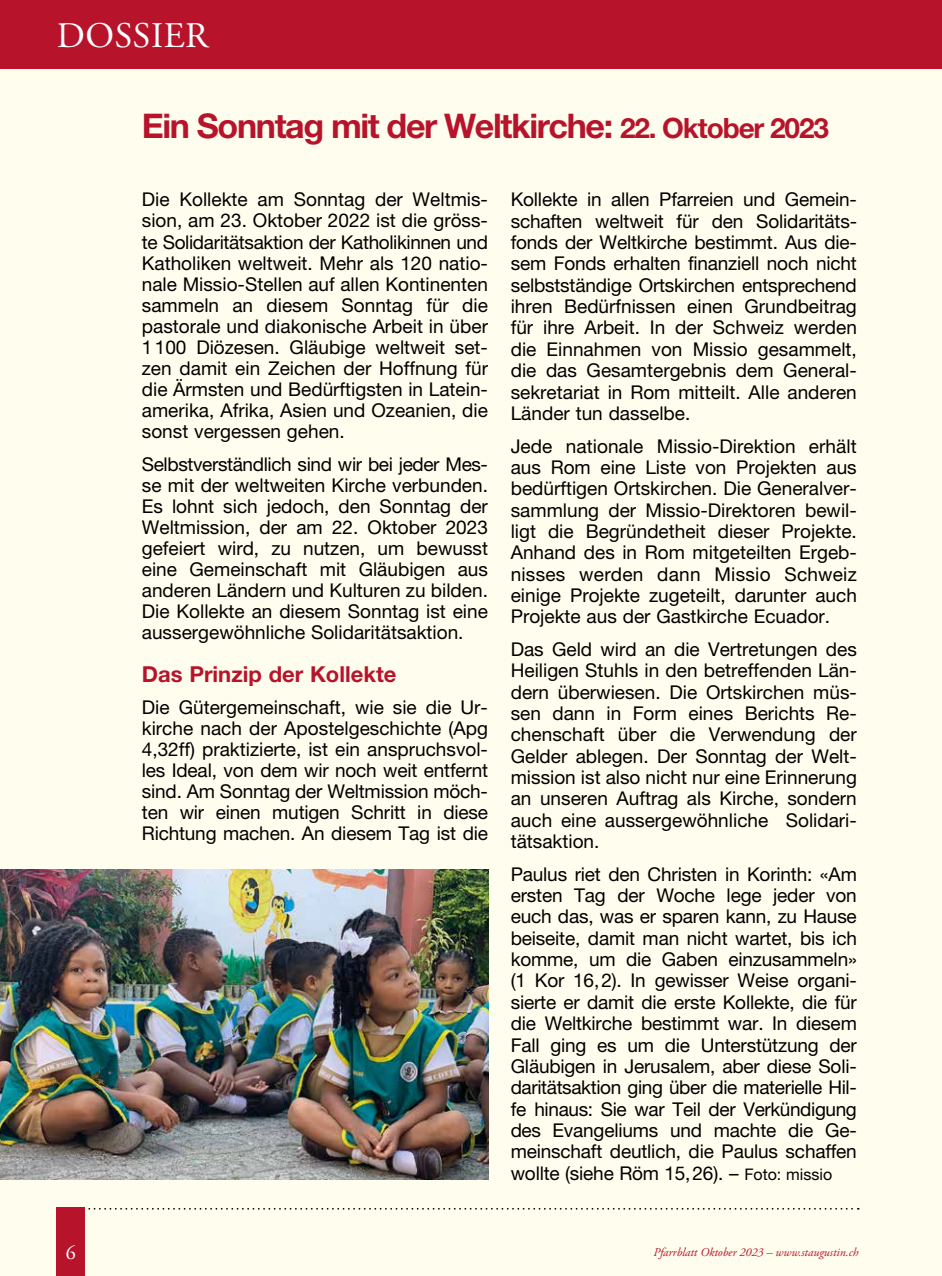
<style>
.page{position:relative;width:942px;height:1276px;background:#fff}
.page>*{position:absolute;margin:0;border:0;box-sizing:border-box;transform-origin:0 0}
.t1{font:36px "Adobe Garamond Pro";letter-spacing:.015em;color:#fff}
.t2{font:700 34px "Helvetica Neue LT Pro";letter-spacing:-.04em;color:#b7142c}
.t3{font:700 22px "Helvetica Neue LT Pro";color:#b7142c}
.t4{font:20px "Adobe Garamond Pro";color:#fff}
.t5{font:19px/21.4px "Helvetica Neue LT Pro";color:#000}
.t6{font:italic 12px "Adobe Garamond Pro";color:#b7142c}
.s1{font-size:28px}
.s2{font-weight:400;font-size:28px;color:#b61a37}
.s3{font-size:16px}
</style>
<div class="page">
<div style="left:0;top:0;width:941px;height:1276px;background:#fffded"></div>
<svg style="left:88px;top:1208px;width:770px;height:1px"></svg>
<div style="left:57px;top:1208px;width:28px;height:68px;background:#b7142c"></div>
<div style="left:0;top:0;width:941px;height:68px;background:#b7142c"></div>
<img style="left:0;top:869px;width:488px;height:310px">
<h1 class="t1" style="left:57px;top:14px;width:153px">DOSSIER</h1>
<h2 class="t2" style="left:142px;top:105px;width:689px">Ein Sonntag mit der Weltkirche: <span class="s1">22. Oktober 2023</span><span class="s2">--</span></h2>
<p class="t4" style="left:66px;top:1240px;width:11px">6</p>
<p class="t4" style="left:66px;top:1240px;width:11px">#</p>
<p class="t5" style="left:142px;top:189px;width:347px;text-align:justify">Die Kollekte am Sonntag der Weltmis&shy;sion, am 23. Oktober 2022 ist die gröss&shy;te Solidaritätsaktion der Katholikinnen und Katholiken weltweit. Mehr als 120 natio&shy;nale Missio-Stellen auf allen Kontinenten sammeln an diesem Sonntag für die pastorale und diakonische Arbeit in über 1100 Diözesen. Gläubige weltweit set&shy;zen damit ein Zeichen der Hoffnung für die Ärmsten und Bedürftigsten in Latein&shy;amerika, Afrika, Asien und Ozeanien, die sonst vergessen gehen.</p>
<p class="t5" style="left:142px;top:453px;width:347px">Selbstverständlich sind wir bei jeder Mes-- se mit der weltweiten Kirche verbunden.<br>Es lohnt sich jedoch, den Sonntag der Weltmission, der am 22. Oktober 2023 gefeiert wird, zu nutzen, um bewusst eine Gemeinschaft mit Gläubigen aus anderen Ländern und Kulturen zu bilden.<br>Die Kollekte an diesem Sonntag ist eine aussergewöhnliche Solidaritätsaktion.</p>
<p class="t3" style="left:142px;top:660px;width:256px">Das Prinzip der Kollekte</p>
<p class="t5" style="left:142px;top:696px;width:347px">Die Gütergemeinschaft, wie sie die Ur-- kirche nach der Apostelgeschichte (Apg 4,32ff) praktizierte, ist ein anspruchsvol&shy;les Ideal, von dem wir noch weit entfernt sind. Am Sonntag der Weltmission möch&shy;ten wir einen mutigen Schritt in diese Richtung machen. An diesem Tag ist die</p>
<p class="t5" style="left:510px;top:189px;width:347px;text-align:justify">Kollekte in allen Pfarreien und Gemein&shy;schaften weltweit für den Solidaritäts&shy;fonds der Weltkirche bestimmt. Aus die&shy;sem Fonds erhalten finanziell noch nicht selbstständige Ortskirchen entsprechend ihren Bedürfnissen einen Grundbeitrag für ihre Arbeit. In der Schweiz werden die Einnahmen von Missio gesammelt, die das Gesamtergebnis dem General&shy;sekretariat in Rom mitteilt. Alle anderen Länder tun dasselbe.</p>
<p class="t5" style="left:510px;top:435px;width:347px;text-align:justify">Jede nationale Missio-Direktion erhält aus Rom eine Liste von Projekten aus bedürftigen Ortskirchen. Die Generalver&shy;sammlung der Missio-Direktoren bewil&shy;ligt die Begründetheit dieser Projekte.<br>Anhand des in Rom mitgeteilten Ergeb&shy;nisses werden dann Missio Schweiz einige Projekte zugeteilt, darunter auch Projekte aus der Gastkirche Ecuador.</p>
<p class="t5" style="left:510px;top:638px;width:347px">Das Geld wird an die Vertretungen des Heiligen Stuhls in den betreffenden Län&shy;dern überwiesen. Die Ortskirchen müs&shy;sen dann in Form eines Berichts Re-- chenschaft über die Verwendung der Gelder ablegen. Der Sonntag der Welt&shy;mission ist also nicht nur eine Erinnerung an unseren Auftrag als Kirche, sondern auch eine aussergewöhnliche Solidari&shy;tätsaktion.</p>
<p class="t5" style="left:510px;top:863px;width:347px">Paulus riet den Christen in Korinth: «Am ersten Tag der Woche lege jeder von euch das, was er sparen kann, zu Hause beiseite, damit man nicht wartet, bis ich komme, um die Gaben einzusammeln» (1 Kor 16,2). In gewisser Weise organi&shy;sierte er damit die erste Kollekte, die für die Weltkirche bestimmt war. In diesem Fall ging es um die Unterstützung der Gläubigen in Jerusalem, aber diese Soli-- daritätsaktion ging über die materielle Hil-- fe hinaus: Sie war Teil der Verkündigung des Evangeliums und machte die Ge-- meinschaft deutlich, die Paulus schaffen wollte (siehe Röm 15,26). – <span class="s3">Foto: missio</span></p>
<p class="t6" style="left:653px;top:1245px;width:206px">Pfarrblatt Oktober 2023 – www.staugustin.ch</p>
</div>
